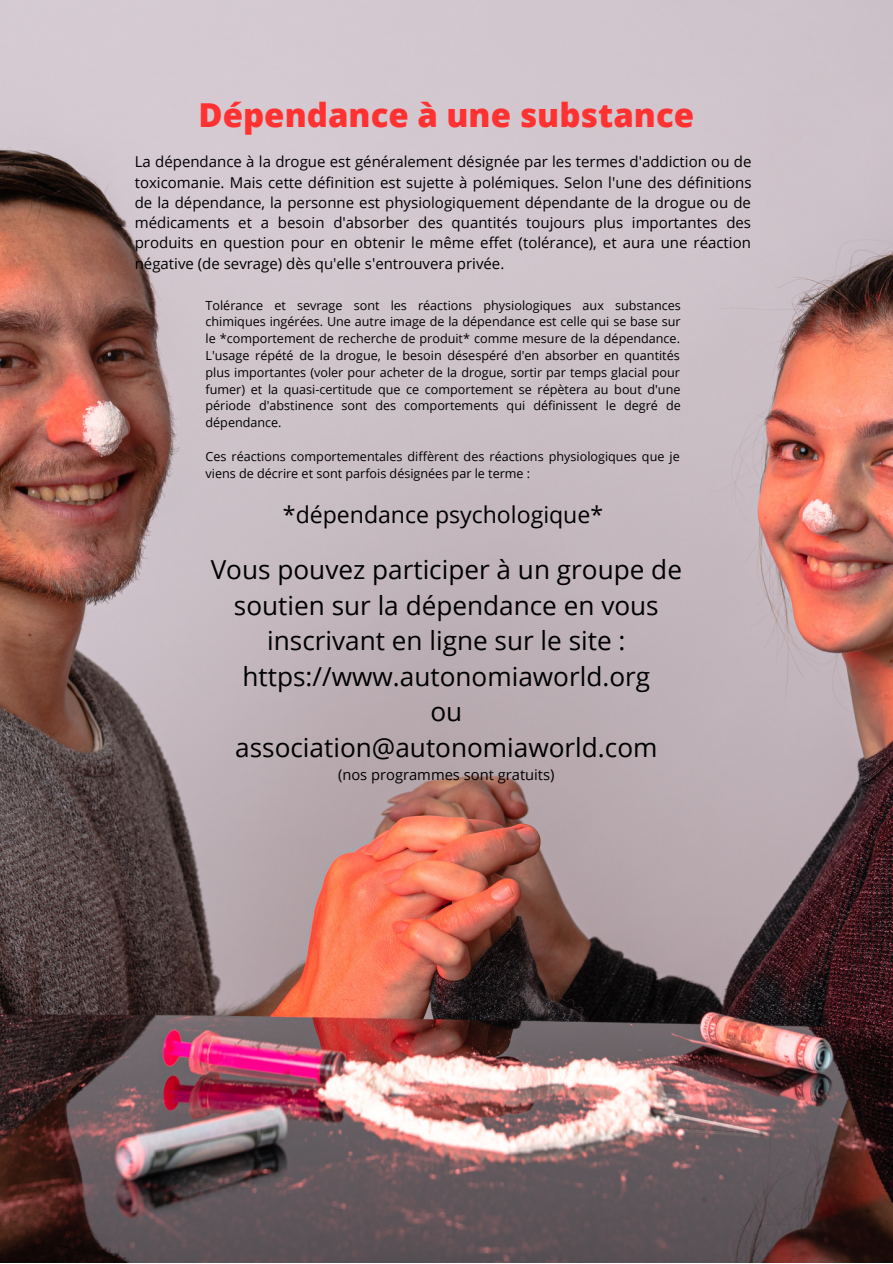
<style>
.page{position:relative;width:893px;height:1264px;background:#fff}
.page>*{position:absolute;margin:0;border:0;box-sizing:border-box;transform-origin:0 0}
.t1{font:800 33px "Open Sans";color:#ff3131}
.t2{font:26.1px/35.5px "Open Sans";color:#000;text-align:center}
.t3{font:23.1px "Open Sans";color:#000}
.t4{font:15px/20.2px "Open Sans";color:#000;text-align:justify}
.t5{font:14.7px "Open Sans";color:#000}
.t6{font:12.6px/16.8px "Open Sans";color:#000;text-align:justify}
</style>
<div class="page">
<img style="left:0;top:0;width:892px;height:1262px">
<p class="t1" style="left:198px;top:92px;width:497px">Dépendance à une substance</p>
<p class="t4" style="left:135px;top:151px;width:618px">La dépendance à la drogue est généralement désignée par les termes d'addiction ou de toxicomanie. Mais cette définition est sujette à polémiques. Selon l'une des définitions de la dépendance, la personne est physiologiquement dépendante de la drogue ou de médicaments et a besoin d'absorber des quantités toujours plus importantes des produits en question pour en obtenir le même effet (tolérance), et aura une réaction négative (de sevrage) dès qu'elle s'entrouvera privée.</p>
<p class="t6" style="left:205px;top:296px;width:477px">Tolérance et sevrage sont les réactions physiologiques aux substances chimiques ingérées. Une autre image de la dépendance est celle qui se base sur le *comportement de recherche de produit* comme mesure de la dépendance.<br>L'usage répété de la drogue, le besoin désespéré d'en absorber en quantités plus importantes (voler pour acheter de la drogue, sortir par temps glacial pour fumer) et la quasi-certitude que ce comportement se répètera au bout d'une période d'abstinence sont des comportements qui définissent le degré de dépendance.</p>
<p class="t6" style="left:205px;top:447px;width:476px">Ces réactions comportementales diffèrent des réactions physiologiques que je viens de décrire et sont parfois désignées par le terme :</p>
<p class="t3" style="left:283px;top:498px;width:321px">*dépendance psychologique*</p>
<p class="t2" style="left:211px;top:551px;width:473px">Vous pouvez participer à un groupe de soutien sur la dépendance en vous inscrivant en ligne sur le site :</p>
<p class="t2" style="left:242px;top:658px;width:409px">https://www.autonomiaworld.org</p>
<p class="t2" style="left:430px;top:693px;width:33px">ou</p>
<p class="t2" style="left:235px;top:729px;width:424px">association@autonomiaworld.com</p>
<p class="t5" style="left:338px;top:764px;width:218px">(nos programmes sont gratuits)</p>
</div>
